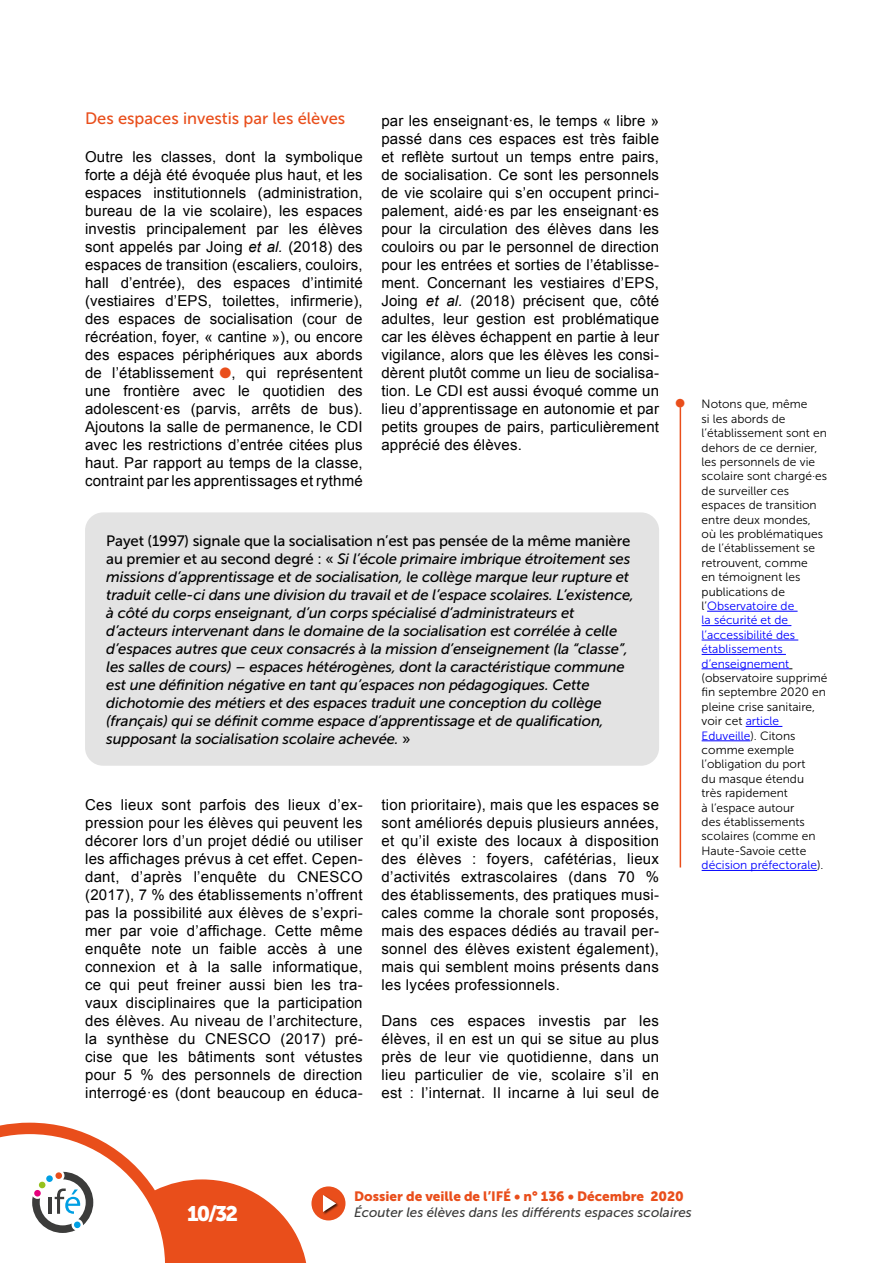
<style>
.page{position:relative;width:893px;height:1263px;background:#fff}
.page>*{position:absolute;margin:0;border:0;box-sizing:border-box;transform-origin:0 0}
.t1{font:21px "Museo Sans 900";color:#fff}
.Corps{font:16.5px "Museo Sans 500";color:#e94e1b}
.Corps-2{font:15px/18px "Arial";letter-spacing:.02em;color:#000;text-align:justify}
.Encadré{font:italic 15px/18px "Museo Sans 500";letter-spacing:-.01em;color:#000}
.t2{font:italic 13.5px "Museo Sans 500";color:#3c3c3b}
.t3{font:13.5px "Museo Sans 900";color:#e94e1b}
.t4{font:12px/14.4px "Museo Sans 300";color:#000}
.s1{font-style:italic}
.s2{color:#e94e1b}
.s3{font-style:normal}
.s4{color:#00f}
</style>
<div class="page">
<div style="left:311px;top:1186px;width:34px;height:34px;background:#e94e1b;border-radius:50%"></div>
<div style="left:322px;top:1194px;width:18px;height:21px;background:#000;opacity:.75"></div>
<svg style="left:323px;top:1195px;width:13px;height:17px"></svg>
<svg style="left:0;top:1123px;width:306px;height:140px"></svg>
<div style="left:39px;top:1181px;width:7px;height:7px;background:#95c11f;border-radius:50%"></div>
<div style="left:46px;top:1175px;width:7px;height:7px;background:#009fe3;border-radius:50%"></div>
<div style="left:55px;top:1172px;width:7px;height:7px;background:#e94e1b;border-radius:50%"></div>
<div style="left:74px;top:1221px;width:7px;height:7px;background:#009fe3;border-radius:50%"></div>
<div style="left:34px;top:1190px;width:7px;height:7px;background:#e6007d;border-radius:50%"></div>
<hr style="left:707px;top:611px;width:91px;height:1px;background:#00f">
<hr style="left:702px;top:625px;width:89px;height:1px;background:#00f">
<hr style="left:702px;top:640px;width:96px;height:1px;background:#00f">
<hr style="left:702px;top:654px;width:84px;height:1px;background:#00f">
<hr style="left:702px;top:668px;width:87px;height:1px;background:#00f">
<hr style="left:746px;top:726px;width:36px;height:1px;background:#00f">
<hr style="left:702px;top:740px;width:48px;height:1px;background:#00f">
<hr style="left:702px;top:870px;width:115px;height:1px;background:#00f">
<hr style="left:680px;top:407px;width:1px;height:460px;background:#e94e1b">
<div style="left:85px;top:512px;width:574px;height:254px;background:#e3e3e3;border-radius:18px"></div>
<p class="Corps" style="left:85px;top:110px;width:262px">Des espaces investis par les élèves</p>
<p class="Corps-2" style="left:85px;top:148px;width:279px">Outre les classes, dont la symbolique forte a déjà été évoquée plus haut, et les espaces institutionnels (administration, bureau de la vie scolaire), les espaces investis principalement par les élèves sont appelés par Joing <span class="s1">et al.</span> (2018) des espaces de transition (escaliers, couloirs, hall d’entrée), des espaces d’intimité (vestiaires d’EPS, toilettes, infirmerie), des espaces de socialisation (cour de récréation, foyer, « cantine »), ou encore des espaces périphériques aux abords de l’établissement <span class="s2">●</span>, qui représentent une frontière avec le quotidien des adolescent·es (parvis, arrêts de bus).<br>Ajoutons la salle de permanence, le CDI avec les restrictions d’entrée citées plus haut. Par rapport au temps de la classe, contraint par les apprentissages et rythmé</p>
<p class="Corps-2" style="left:381px;top:112px;width:279px">par les enseignant·es, le temps « libre » passé dans ces espaces est très faible et reflète surtout un temps entre pairs, de socialisation. Ce sont les personnels de vie scolaire qui s’en occupent princi&shy;palement, aidé·es par les enseignant·es pour la circulation des élèves dans les couloirs ou par le personnel de direction pour les entrées et sorties de l’établisse&shy;ment. Concernant les vestiaires d’EPS, Joing <span class="s1">et al.</span> (2018) précisent que, côté adultes, leur gestion est problématique car les élèves échappent en partie à leur vigilance, alors que les élèves les consi&shy;dèrent plutôt comme un lieu de socialisa&shy;tion. Le CDI est aussi évoqué comme un lieu d’apprentissage en autonomie et par petits groupes de pairs, particulièrement apprécié des élèves.</p>
<p class="Encadré" style="left:106px;top:532px;width:529px"><span class="s3">Payet (1997) signale que la socialisation n’est pas pensée de la même manière au premier et au second degré : «</span> Si l’école primaire imbrique étroitement ses missions d’apprentissage et de socialisation, le collège marque leur rupture et traduit celle-ci dans une division du travail et de l’espace scolaires. L’existence, à côté du corps enseignant, d’un corps spécialisé d’administrateurs et d’acteurs intervenant dans le domaine de la socialisation est corrélée à celle d’espaces autres que ceux consacrés à la mission d’enseignement (la “classe”, les salles de cours) – espaces hétérogènes, dont la caractéristique commune est une définition négative en tant qu’espaces non pédagogiques. Cette dichotomie des métiers et des espaces traduit une conception du collège (français) qui se définit comme espace d’apprentissage et de qualification, supposant la socialisation scolaire achevée. <span class="s3">»</span></p>
<p class="Corps-2" style="left:85px;top:796px;width:279px">Ces lieux sont parfois des lieux d’ex&shy;pression pour les élèves qui peuvent les décorer lors d’un projet dédié ou utiliser les affichages prévus à cet effet. Cepen&shy;dant, d’après l’enquête du CNESCO (2017), 7 % des établissements n’offrent pas la possibilité aux élèves de s’expri&shy;mer par voie d’affichage. Cette même enquête note un faible accès à une connexion et à la salle informatique, ce qui peut freiner aussi bien les tra&shy;vaux disciplinaires que la participation des élèves. Au niveau de l’architecture, la synthèse du CNESCO (2017) pré&shy;cise que les bâtiments sont vétustes pour 5 % des personnels de direction interrogé·es (dont beaucoup en éduca-</p>
<p class="Corps-2" style="left:381px;top:796px;width:279px">tion prioritaire), mais que les espaces se sont améliorés depuis plusieurs années, et qu’il existe des locaux à disposition des élèves : foyers, cafétérias, lieux d’activités extrascolaires (dans 70 % des établissements, des pratiques musi&shy;cales comme la chorale sont proposés, mais des espaces dédiés au travail per&shy;sonnel des élèves existent également), mais qui semblent moins présents dans les lycées professionnels.</p>
<p class="Corps-2" style="left:381px;top:1012px;width:279px">Dans ces espaces investis par les élèves, il en est un qui se situe au plus près de leur vie quotidienne, dans un lieu particulier de vie, scolaire s’il en est : l’internat. Il incarne à lui seul de</p>
<p class="t4" style="left:702px;top:397px;width:127px">Notons que, même<br>si les abords de l’établissement sont en dehors de ce dernier, les personnels de vie scolaire sont chargé·es de surveiller ces espaces de transition entre deux mondes, où les problématiques de l’établissement se retrouvent, comme<br>en témoignent les publications de l’<span class="s4">Observatoire de<br>la sécurité et de l’accessibilité des établissements d’enseignement </span>(observatoire supprimé fin septembre 2020 en pleine crise sanitaire, voir cet <span class="s4">article<br>Eduveille</span>). Citons comme exemple l’obligation du port<br>du masque étendu très rapidement<br>à l’espace autour<br>des établissements scolaires (comme en<br>Haute-Savoie cette <span class="s4">décision préfectorale</span>).</p>
<p class="t3" style="left:354px;top:1188px;width:331px">Dossier de veille de l’IFÉ • n° 136 • Décembre 2020</p>
<h1 class="t1" style="left:187px;top:1202px;width:53px">10/32</h1>
<p class="t2" style="left:354px;top:1205px;width:339px">Écouter les élèves dans les différents espaces scolaires</p>
</div>
